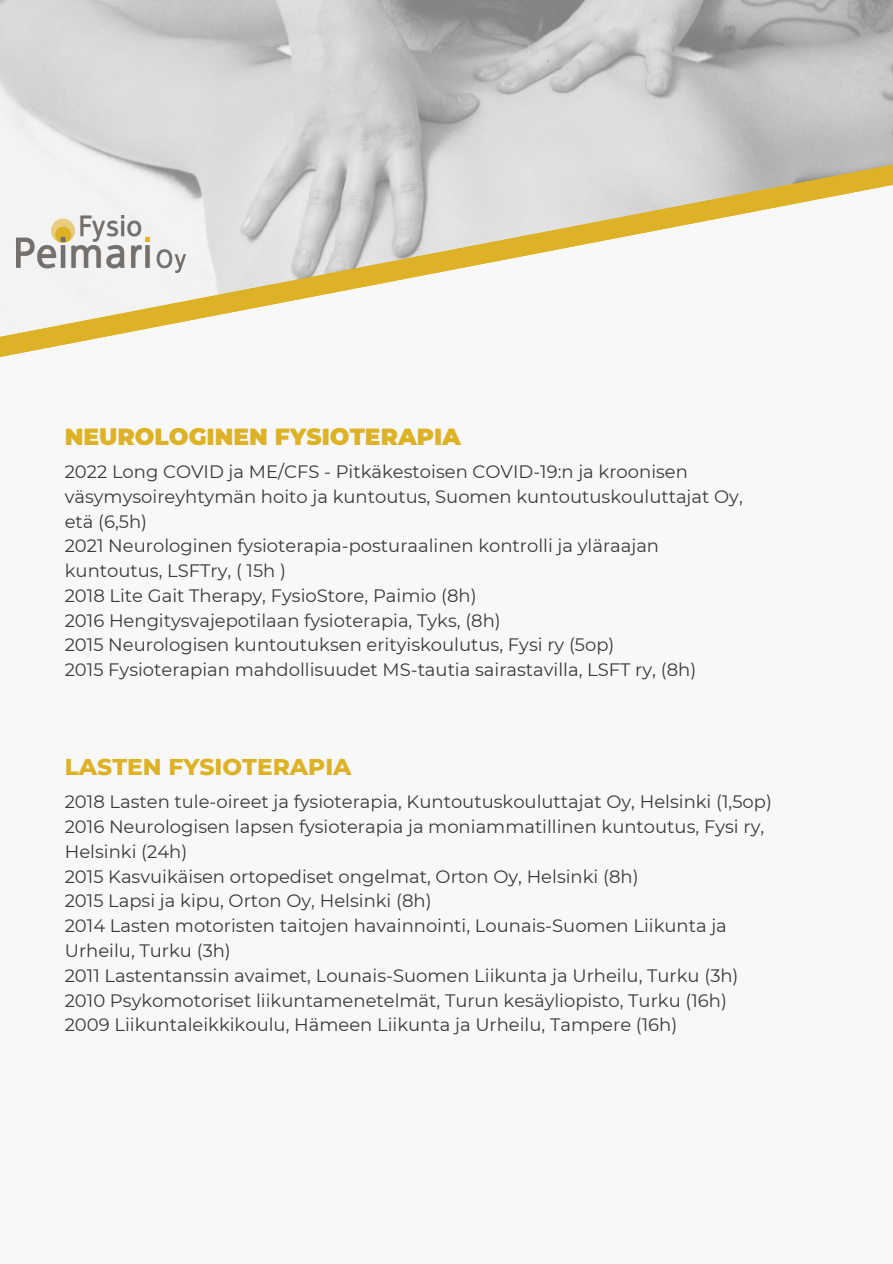
<style>
.page{position:relative;width:893px;height:1264px;background:#fff}
.page>*{position:absolute;margin:0;border:0;box-sizing:border-box;transform-origin:0 0}
.t1{font:900 23.25px "Montserrat";color:#ddb227}
.t2{font:800 23.25px "Montserrat";color:#ddb227}
.t3{font:18px/24.8px "Montserrat";color:#3a3a3a}
</style>
<div class="page">
<img style="left:0;top:1px;width:892px;height:160px">
<svg style="left:0;top:161px;width:892px;height:12px;background:#d4d4d1"></svg>
<svg style="left:0;top:173px;width:892px;height:184px;fill:#f3f3f3"></svg>
<img style="left:17px;top:215px;width:168px;height:58px">
<p class="t1" style="left:65px;top:422px;width:398px">NEUROLOGINEN FYSIOTERAPIA</p>
<h1 class="t3" style="left:65px;top:459px;width:679px">2022 Long COVID ja ME/CFS - Pitkäkestoisen COVID-19:n ja kroonisen väsymysoireyhtymän hoito ja kuntoutus, Suomen kuntoutuskouluttajat Oy,</h1>
<p class="t3" style="left:65px;top:508px;width:84px">etä (6,5h)</p>
<p class="t3" style="left:65px;top:533px;width:596px">2021 Neurologinen fysioterapia-posturaalinen kontrolli ja yläraajan</p>
<p class="t3" style="left:65px;top:558px;width:223px">kuntoutus, LSFTry, ( 15h )</p>
<p class="t3" style="left:65px;top:583px;width:413px">2018 Lite Gait Therapy, FysioStore, Paimio (8h)</p>
<p class="t3" style="left:65px;top:607px;width:437px">2016 Hengitysvajepotilaan fysioterapia, Tyks, (8h)</p>
<p class="t3" style="left:65px;top:632px;width:551px">2015 Neurologisen kuntoutuksen erityiskoulutus, Fysi ry (5op)</p>
<p class="t3" style="left:65px;top:657px;width:633px">2015 Fysioterapian mahdollisuudet MS-tautia sairastavilla, LSFT ry, (8h)</p>
<p class="t2" style="left:65px;top:752px;width:288px">LASTEN FYSIOTERAPIA</p>
<h1 class="t3" style="left:65px;top:789px;width:708px">2018 Lasten tule-oireet ja fysioterapia, Kuntoutuskouluttajat Oy, Helsinki (1,5op)</h1>
<p class="t3" style="left:65px;top:814px;width:701px">2016 Neurologisen lapsen fysioterapia ja moniammatillinen kuntoutus, Fysi ry,<br>Helsinki (24h)</p>
<p class="t3" style="left:65px;top:863px;width:575px">2015 Kasvuikäisen ortopediset ongelmat, Orton Oy, Helsinki (8h)</p>
<p class="t3" style="left:65px;top:888px;width:368px">2015 Lapsi ja kipu, Orton Oy, Helsinki (8h)</p>
<p class="t3" style="left:65px;top:913px;width:663px">2014 Lasten motoristen taitojen havainnointi, Lounais-Suomen Liikunta ja</p>
<p class="t3" style="left:65px;top:938px;width:168px">Urheilu, Turku (3h)</p>
<p class="t3" style="left:65px;top:962px;width:675px">2011 Lastentanssin avaimet, Lounais-Suomen Liikunta ja Urheilu, Turku (3h)</p>
<p class="t3" style="left:65px;top:987px;width:663px">2010 Psykomotoriset liikuntamenetelmät, Turun kesäyliopisto, Turku (16h)</p>
<p class="t3" style="left:65px;top:1012px;width:614px">2009 Liikuntaleikkikoulu, Hämeen Liikunta ja Urheilu, Tampere (16h)</p>
</div>
